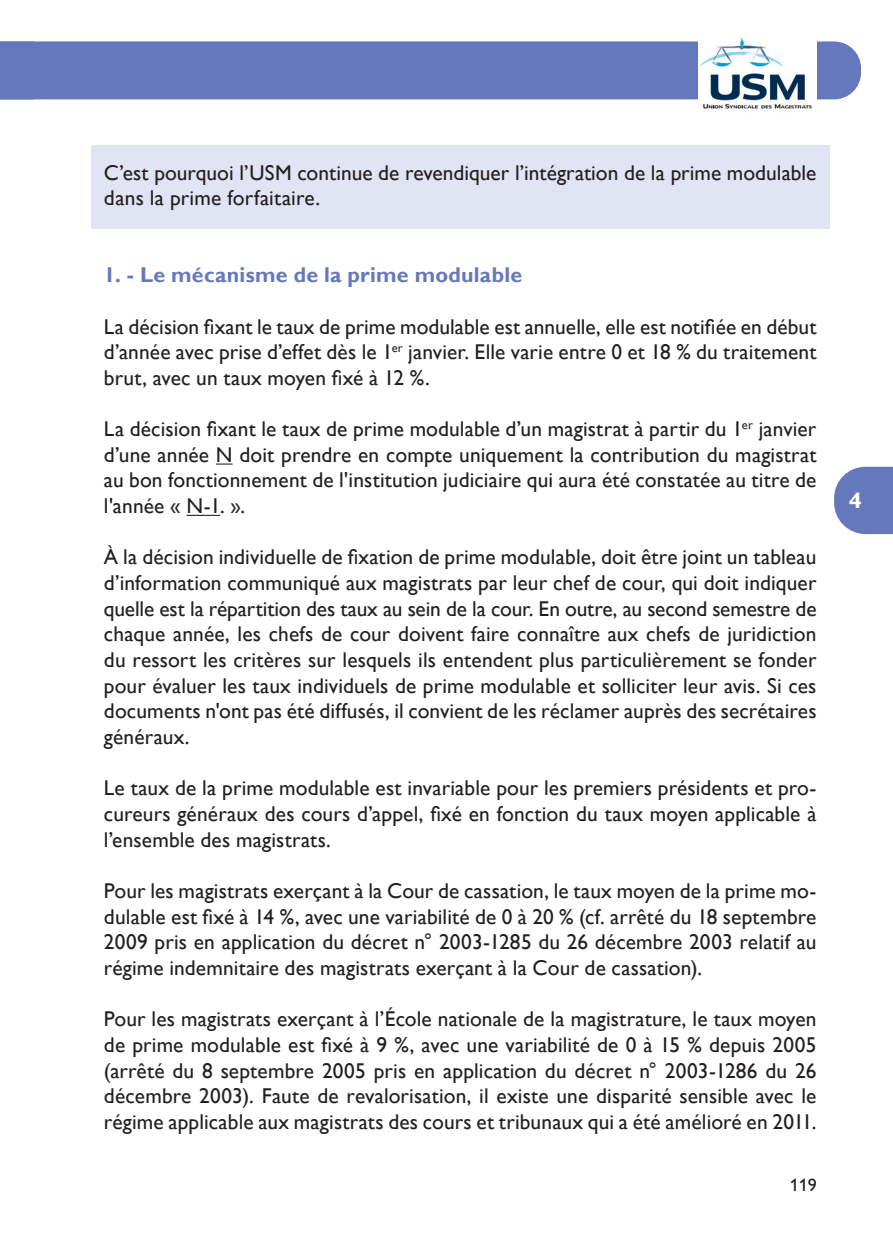
<style>
.page{position:relative;width:893px;height:1244px;background:#fff}
.page>*{position:absolute;margin:0;border:0;box-sizing:border-box;transform-origin:0 0}
.t1{font:700 22.5px "Gill Sans Nova";color:#fff}
.t2{font:21.38px/25.7px "Gill Sans";letter-spacing:.005em;color:#231f20;text-align:justify}
.t3{font:21.38px/25.7px "Gill Sans";color:#231f20}
.t4{font:700 21.38px "Gill Sans";letter-spacing:.015em;color:#6578bb}
.t5{font:500 18px "Gill Sans Nova";color:#231f20}
</style>
<div class="page">
<div style="left:57px;top:41px;width:804px;height:58px;background:#6578bb"></div>
<img style="left:699px;top:37px;width:117px;height:72px">
<svg style="left:834px;top:467px;width:59px;height:67px;background:#7586c2"></svg>
<div style="left:0;top:41px;width:57px;height:58px;background:#6578bb"></div>
<div style="left:91px;top:146px;width:738px;height:83px;background:#e1e4f2"></div>
<svg style="left:216px;top:463px;width:17px;height:1px"></svg>
<hr style="left:186px;top:515px;width:34px;height:1px;background:#231f20">
<p class="t3" style="left:104px;top:159px;width:714px">C’est pourquoi l’USM continue de revendiquer l’intégration de la prime modulable dans la prime forfaitaire.</p>
<p class="t4" style="left:104px;top:262px;width:420px">1. - Le mécanisme de la prime modulable</p>
<p class="t2" style="left:104px;top:314px;width:714px">La décision fixant le taux de prime modulable est annuelle, elle est notifiée en début d’année avec prise d’effet dès le 1<sup>er</sup> janvier. Elle varie entre 0 et 18 % du traitement brut, avec un taux moyen fixé à 12 %.</p>
<p class="t2" style="left:104px;top:416px;width:714px">La décision fixant le taux de prime modulable d’un magistrat à partir du 1<sup>er</sup> janvier d’une année N doit prendre en compte uniquement la contribution du magistrat au bon fonctionnement de l'institution judiciaire qui aura été constatée au titre de l'année « N-1. ».</p>
<p class="t2" style="left:104px;top:545px;width:714px">À la décision individuelle de fixation de prime modulable, doit être joint un tableau d’information communiqué aux magistrats par leur chef de cour, qui doit indiquer quelle est la répartition des taux au sein de la cour. En outre, au second semestre de chaque année, les chefs de cour doivent faire connaître aux chefs de juridiction du ressort les critères sur lesquels ils entendent plus particulièrement se fonder pour évaluer les taux individuels de prime modulable et solliciter leur avis. Si ces documents n'ont pas été diffusés, il convient de les réclamer auprès des secrétaires généraux.</p>
<p class="t2" style="left:104px;top:776px;width:714px">Le taux de la prime modulable est invariable pour les premiers présidents et pro&shy;cureurs généraux des cours d’appel, fixé en fonction du taux moyen applicable à l’ensemble des magistrats.</p>
<p class="t2" style="left:104px;top:878px;width:714px">Pour les magistrats exerçant à la Cour de cassation, le taux moyen de la prime mo&shy;dulable est fixé à 14 %, avec une variabilité de 0 à 20 % (cf. arrêté du 18 septembre 2009 pris en application du décret n° 2003-1285 du 26 décembre 2003 relatif au régime indemnitaire des magistrats exerçant à la Cour de cassation).</p>
<p class="t2" style="left:104px;top:1006px;width:714px">Pour les magistrats exerçant à l’École nationale de la magistrature, le taux moyen de prime modulable est fixé à 9 %, avec une variabilité de 0 à 15 % depuis 2005 (arrêté du 8 septembre 2005 pris en application du décret n° 2003-1286 du 26 décembre 2003). Faute de revalorisation, il existe une disparité sensible avec le régime applicable aux magistrats des cours et tribunaux qui a été amélioré en 2011.</p>
<p class="t5" style="left:790px;top:1174px;width:28px">119</p>
<p class="t1" style="left:849px;top:486px;width:14px">4</p>
</div>
